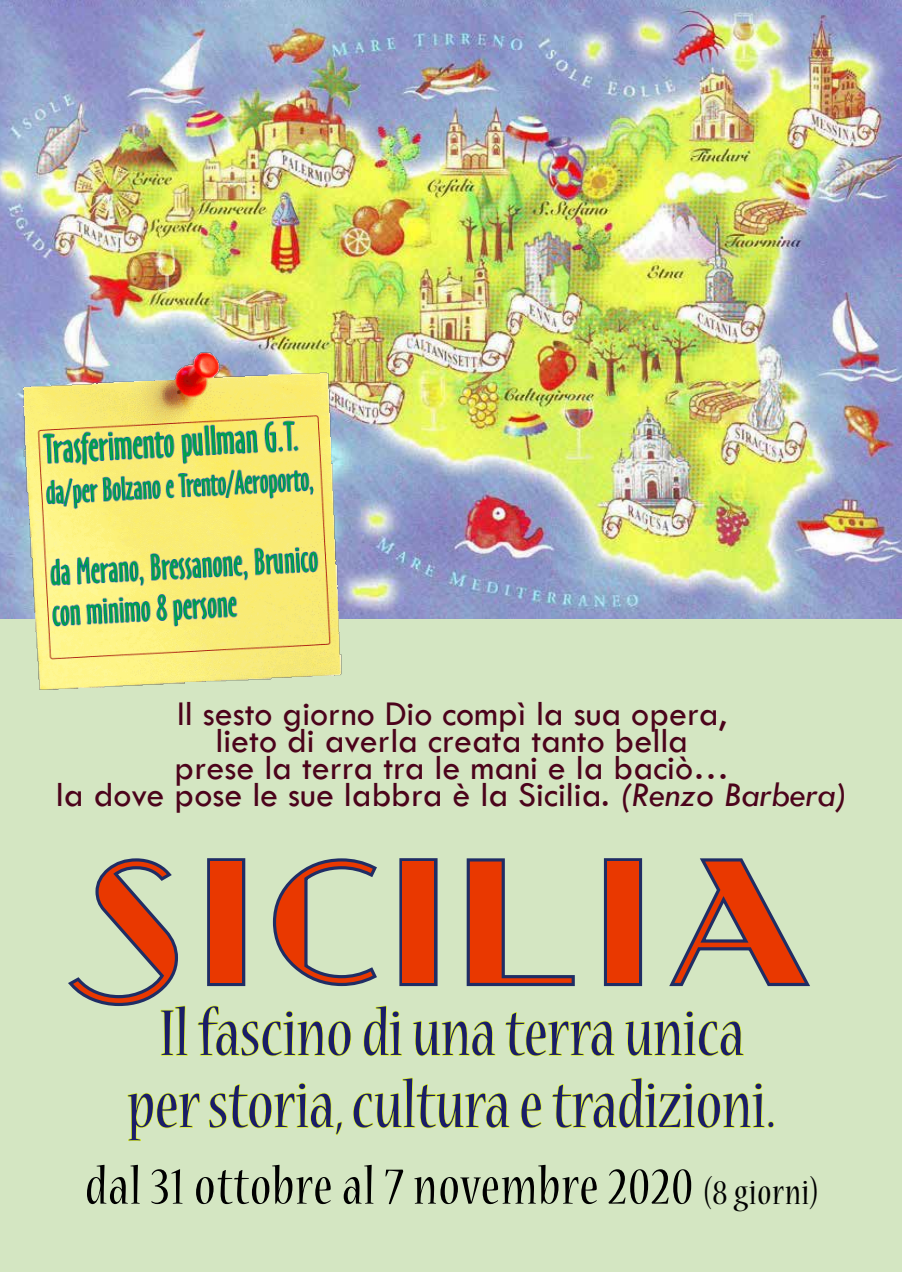
<style>
.page{position:relative;width:902px;height:1272px;background:#fff}
.page>*{position:absolute;margin:0;border:0;box-sizing:border-box;transform-origin:0 0}
.t1{font:165px "Raconteur NF";letter-spacing:.1em;color:#e93800;scale:1.25 1}
.t2{font:condensed 72px/72px "Nueva Std";color:#1a1d68;text-align:center}
.t3{font:condensed 57.45px "Nueva Std";letter-spacing:.025em;color:#000}
.t4{font:36px/27px "Tw Cen";color:#4b031b;text-align:center}
.s1{font-style:italic}
.s2{font-size:38.25px}
</style>
<div class="page">
<div style="left:0;top:619px;width:901px;height:652px;background:#d4e6c2"></div>
<svg style="left:68px;top:858px;width:742px;height:284px"></svg>
<div style="left:767px;top:1121px;width:7px;height:6px;border:2px solid #dcef30;border-radius:50%"></div>
<img style="left:0;top:0;width:901px;height:619px">
<img style="left:23px;top:350px;width:326px;height:340px">
<p class="t4" style="left:56px;top:699px;width:793px">Il sesto giorno Dio compì la sua opera,<br>lieto di averla creata tanto bella<br>prese la terra tra le mani e la baciò…<br>la dove pose le sue labbra è la Sicilia. <span class="s1">(Renzo Barbera)</span></p>
<h1 class="t1" style="left:91px;top:831px;width:578px">SICILIA</h1>
<h2 class="t2" style="left:128px;top:1000px;width:649px">Il fascino di una terra unica per storia, cultura e tradizioni.</h2>
<h3 class="t3" style="left:85px;top:1160px;width:734px">dal 31 ottobre al 7 novembre 2020 <span class="s2">(8 giorni)</span></h3>
</div>
